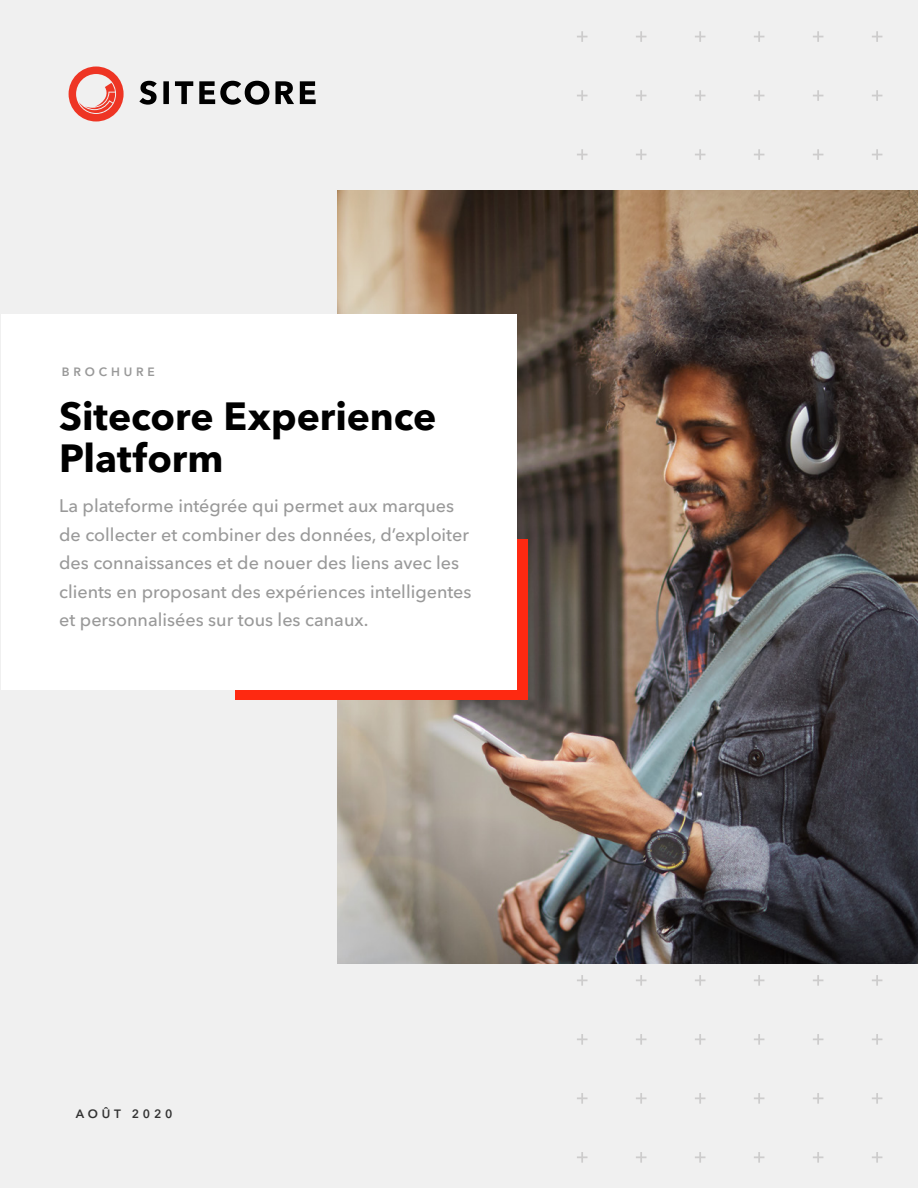
<style>
.page{position:relative;width:918px;height:1188px;background:#fff}
.page>*{position:absolute;margin:0;border:0;box-sizing:border-box;transform-origin:0 0}
.t1{font:700 39px/42px "Avenir Next LT Pro";color:#000}
.t2{font:500 18px/28.5px "Avenir Next LT Pro";color:#999}
.t3{font:600 12px "Avenir Next LT Pro";letter-spacing:.32em;color:#333}
.t4{font:600 12px "Avenir Next LT Pro";letter-spacing:.32em;color:#999}
</style>
<div class="page">
<div style="left:1px;top:0;width:917px;height:1188px;background:#f0f0f0"></div>
<svg style="left:577px;top:31px;width:11px;height:11px"></svg>
<svg style="left:636px;top:31px;width:10px;height:11px"></svg>
<svg style="left:695px;top:31px;width:10px;height:11px"></svg>
<svg style="left:754px;top:31px;width:10px;height:11px"></svg>
<svg style="left:813px;top:31px;width:10px;height:11px"></svg>
<svg style="left:577px;top:90px;width:11px;height:11px"></svg>
<svg style="left:636px;top:90px;width:10px;height:11px"></svg>
<svg style="left:695px;top:90px;width:10px;height:11px"></svg>
<svg style="left:754px;top:90px;width:10px;height:11px"></svg>
<svg style="left:813px;top:90px;width:10px;height:11px"></svg>
<svg style="left:577px;top:149px;width:11px;height:11px"></svg>
<svg style="left:636px;top:149px;width:10px;height:11px"></svg>
<svg style="left:695px;top:149px;width:10px;height:11px"></svg>
<svg style="left:754px;top:149px;width:10px;height:11px"></svg>
<svg style="left:813px;top:149px;width:10px;height:11px"></svg>
<svg style="left:872px;top:31px;width:10px;height:11px"></svg>
<svg style="left:872px;top:90px;width:10px;height:11px"></svg>
<svg style="left:872px;top:149px;width:10px;height:11px"></svg>
<svg style="left:577px;top:975px;width:11px;height:11px"></svg>
<svg style="left:636px;top:975px;width:10px;height:11px"></svg>
<svg style="left:695px;top:975px;width:10px;height:11px"></svg>
<svg style="left:754px;top:975px;width:10px;height:11px"></svg>
<svg style="left:813px;top:975px;width:10px;height:11px"></svg>
<svg style="left:872px;top:975px;width:10px;height:11px"></svg>
<svg style="left:577px;top:1034px;width:11px;height:11px"></svg>
<svg style="left:636px;top:1034px;width:10px;height:11px"></svg>
<svg style="left:695px;top:1034px;width:10px;height:11px"></svg>
<svg style="left:754px;top:1034px;width:10px;height:11px"></svg>
<svg style="left:813px;top:1034px;width:10px;height:11px"></svg>
<svg style="left:872px;top:1034px;width:10px;height:11px"></svg>
<svg style="left:577px;top:1093px;width:11px;height:11px"></svg>
<svg style="left:636px;top:1093px;width:10px;height:11px"></svg>
<svg style="left:695px;top:1093px;width:10px;height:11px"></svg>
<svg style="left:754px;top:1093px;width:10px;height:11px"></svg>
<svg style="left:813px;top:1093px;width:10px;height:11px"></svg>
<svg style="left:872px;top:1093px;width:10px;height:11px"></svg>
<svg style="left:577px;top:1152px;width:11px;height:11px"></svg>
<svg style="left:636px;top:1152px;width:10px;height:11px"></svg>
<svg style="left:695px;top:1152px;width:10px;height:11px"></svg>
<svg style="left:754px;top:1152px;width:10px;height:11px"></svg>
<svg style="left:813px;top:1152px;width:10px;height:11px"></svg>
<svg style="left:872px;top:1152px;width:10px;height:11px"></svg>
<img style="left:337px;top:190px;width:581px;height:773px">
<svg style="left:139px;top:81px;width:177px;height:24px"></svg>
<svg style="left:69px;top:67px;width:55px;height:55px"></svg>
<div style="left:236px;top:539px;width:292px;height:161px;background:#fe2911"></div>
<div style="left:1px;top:314px;width:516px;height:376px;background:#fff"></div>
<p class="t4" style="left:62px;top:364px;width:95px">BROCHURE</p>
<p class="t1" style="left:59px;top:395px;width:379px">Sitecore Experience<br>Platform</p>
<p class="t2" style="left:59px;top:492px;width:414px">La plateforme intégrée qui permet aux marques de collecter et combiner des données, d’exploiter des connaissances et de nouer des liens avec les clients en proposant des expériences intelligentes et personnalisées sur tous les canaux.</p>
<p class="t3" style="left:76px;top:1107px;width:98px">AOÛT 2020</p>
</div>
